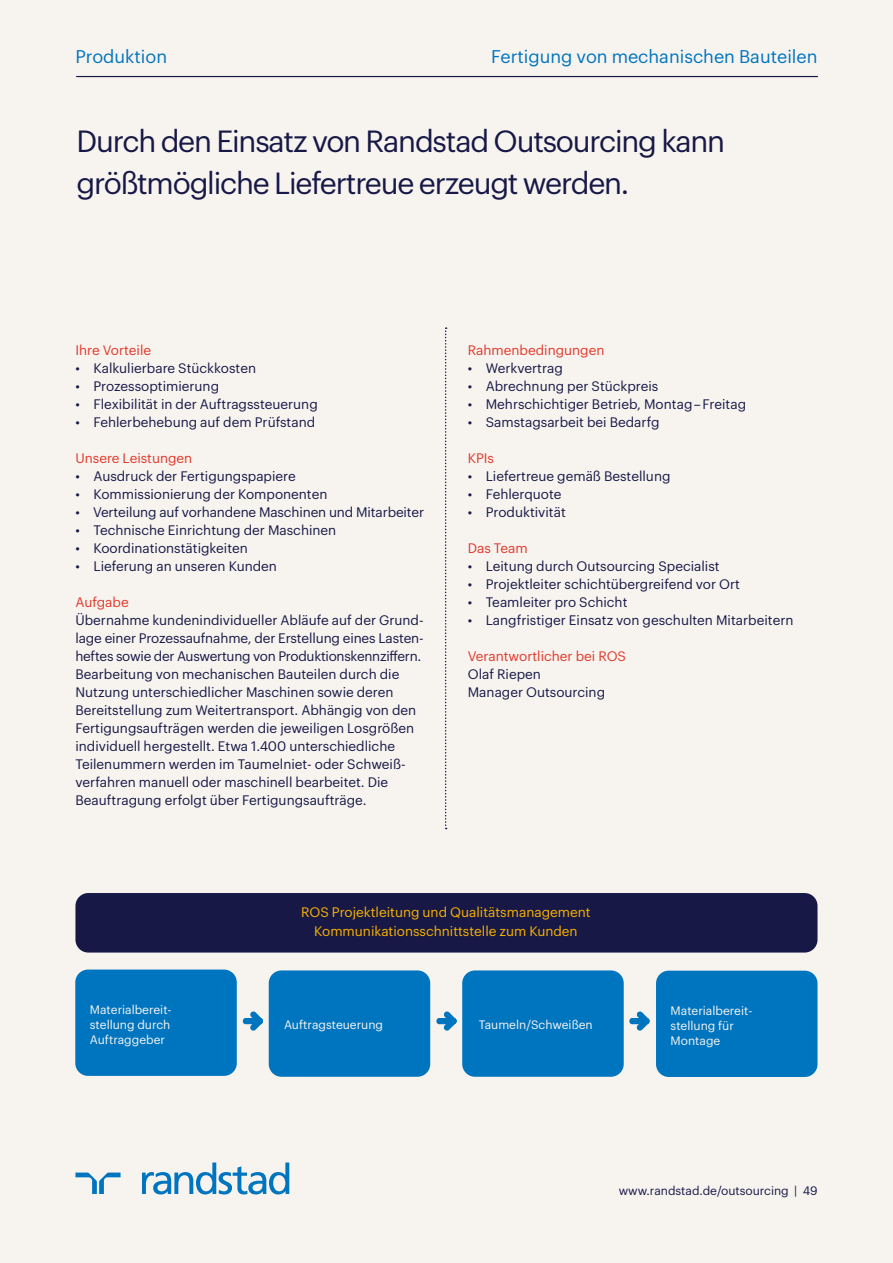
<style>
.page{position:relative;width:893px;height:1263px;background:#f7f4ef}
.page>*{position:absolute;margin:0;border:0;box-sizing:border-box;transform-origin:0 0}
.t1{font:30px/42px "Graphik LCG";letter-spacing:-.04em;color:#171846}
.t2{font:18px "Graphik LCG";color:#0075bf}
.t3{font:13.5px/18px "Graphik LCG";color:#171846}
.t4{font:13.5px "Graphik LCG";color:#e2372a}
.t5{font:13.5px/18.8px "Graphik LCG";color:#fab300;text-align:center}
.t6{font:12px/15px "Graphik LCG";color:#f7f4ef;text-align:justify}
.t7{font:12px "Graphik LCG";color:#171846}
</style>
<div class="page">
<hr style="left:77px;top:76px;width:740px;height:1px;background:#171846">
<svg style="left:445px;top:327px;width:2px;height:502px"></svg>
<div style="left:75px;top:969px;width:162px;height:107px;background:#0075bf;border-radius:13px"></div>
<div style="left:269px;top:970px;width:161px;height:107px;background:#0075bf;border-radius:13px"></div>
<div style="left:462px;top:970px;width:162px;height:107px;background:#0075bf;border-radius:13px"></div>
<div style="left:656px;top:971px;width:161px;height:106px;background:#0075bf;border-radius:13px"></div>
<div style="left:75px;top:893px;width:742px;height:59px;background:#171846;border-radius:13px"></div>
<svg style="left:250px;top:1011px;width:13px;height:20px"></svg>
<div style="left:243px;top:1018px;width:20px;height:6px;background:#0075bf;border-radius:3px"></div>
<svg style="left:444px;top:1011px;width:11px;height:20px"></svg>
<div style="left:436px;top:1018px;width:21px;height:6px;background:#0075bf;border-radius:3px"></div>
<svg style="left:636px;top:1011px;width:14px;height:20px"></svg>
<div style="left:629px;top:1018px;width:20px;height:6px;background:#0075bf;border-radius:3px"></div>
<svg style="left:75px;top:1172px;width:46px;height:22px"></svg>
<svg style="left:142px;top:1162px;width:147px;height:32px"></svg>
<h2 class="t2" style="left:75px;top:43px;width:93px">Produktion</h2>
<h2 class="t2" style="left:491px;top:43px;width:328px">Fertigung von mechanischen Bauteilen</h2>
<h1 class="t1" style="left:77px;top:118px;width:650px">Durch den Einsatz von Randstad Outsourcing kann größtmögliche Liefertreue erzeugt werden.</h1>
<p class="t4" style="left:75px;top:340px;width:77px">Ihre Vorteile</p>
<p class="t3" style="left:75px;top:358px;width:182px">• Kalkulierbare Stückkosten</p>
<p class="t3" style="left:75px;top:376px;width:145px">• Prozessoptimierung</p>
<p class="t3" style="left:75px;top:394px;width:244px">• Flexibilität in der Auftragssteuerung</p>
<p class="t3" style="left:75px;top:412px;width:241px">• Fehlerbehebung auf dem Prüfstand</p>
<p class="t4" style="left:75px;top:448px;width:118px">Unsere Leistungen</p>
<p class="t3" style="left:75px;top:466px;width:222px">• Ausdruck der Fertigungspapiere</p>
<p class="t3" style="left:75px;top:484px;width:254px">• Kommissionierung der Komponenten</p>
<p class="t3" style="left:75px;top:502px;width:350px">• Verteilung auf vorhandene Maschinen und Mitarbeiter</p>
<p class="t3" style="left:75px;top:520px;width:262px">• Technische Einrichtung der Maschinen</p>
<p class="t3" style="left:75px;top:538px;width:174px">• Koordinationstätigkeiten</p>
<p class="t3" style="left:75px;top:556px;width:203px">• Lieferung an unseren Kunden</p>
<p class="t4" style="left:75px;top:592px;width:55px">Aufgabe</p>
<p class="t3" style="left:75px;top:610px;width:350px">Übernahme kundenindividueller Abläufe auf der Grund&shy;lage einer Prozessaufnahme, der Erstellung eines Lasten&shy;heftes sowie der Auswertung von Produktionskennziffern.<br>Bearbeitung von mechanischen Bauteilen durch die Nutzung unterschiedlicher Maschinen sowie deren Bereitstellung zum Weitertransport. Abhängig von den Fertigungsaufträgen werden die jeweiligen Losgrößen individuell hergestellt. Etwa 1.400 unterschiedliche Teilenummern werden im Taumelniet- oder Schweiß&shy;verfahren manuell oder maschinell bearbeitet. Die Beauftragung erfolgt über Fertigungsaufträge.</p>
<p class="t4" style="left:468px;top:340px;width:138px">Rahmenbedingungen</p>
<p class="t3" style="left:468px;top:358px;width:97px">• Werkvertrag</p>
<p class="t3" style="left:468px;top:376px;width:192px">• Abrechnung per Stückpreis</p>
<p class="t3" style="left:468px;top:394px;width:280px">• Mehrschichtiger Betrieb, Montag – Freitag</p>
<p class="t3" style="left:468px;top:412px;width:193px">• Samstagsarbeit bei Bedarfg</p>
<p class="t4" style="left:468px;top:448px;width:28px">KPIs</p>
<p class="t3" style="left:468px;top:466px;width:204px">• Liefertreue gemäß Bestellung</p>
<p class="t3" style="left:468px;top:484px;width:95px">• Fehlerquote</p>
<p class="t3" style="left:468px;top:502px;width:100px">• Produktivität</p>
<p class="t4" style="left:468px;top:538px;width:62px">Das Team</p>
<p class="t3" style="left:468px;top:556px;width:253px">• Leitung durch Outsourcing Specialist</p>
<p class="t3" style="left:468px;top:574px;width:274px">• Projektleiter schichtübergreifend vor Ort</p>
<p class="t3" style="left:468px;top:592px;width:161px">• Teamleiter pro Schicht</p>
<p class="t3" style="left:468px;top:610px;width:327px">• Langfristiger Einsatz von geschulten Mitarbeitern</p>
<p class="t4" style="left:468px;top:646px;width:160px">Verantwortlicher bei ROS</p>
<p class="t3" style="left:468px;top:664px;width:139px">Olaf Riepen<br>Manager Outsourcing</p>
<p class="t5" style="left:301px;top:902px;width:291px">ROS Projektleitung und Qualitätsmanagement<br>Kommunikationsschnittstelle zum Kunden</p>
<p class="t6" style="left:90px;top:1001px;width:83px">Materialbereit&shy;stellung durch Auftraggeber</p>
<p class="t6" style="left:671px;top:1002px;width:83px;text-align:left">Materialbereit&shy;stellung für<br>Montage</p>
<p class="t6" style="left:284px;top:1016px;width:101px">Auftragsteuerung</p>
<p class="t6" style="left:479px;top:1016px;width:115px">Taumeln/Schweißen</p>
<p class="t7" style="left:619px;top:1182px;width:200px">www.randstad.de/outsourcing | 49</p>
</div>
